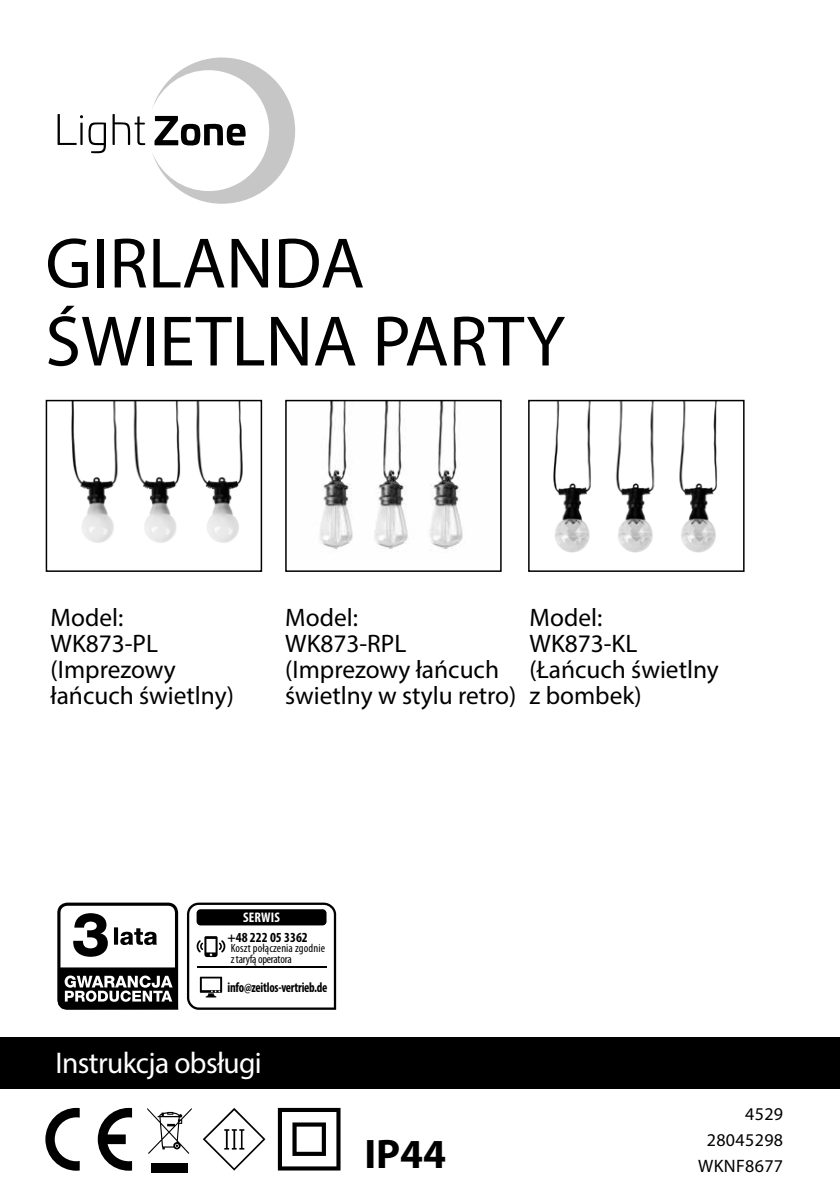
<style>
.page{position:relative;width:840px;height:1191px;background:#fff}
.page>*{position:absolute;margin:0;border:0;box-sizing:border-box;transform-origin:0 0}
.t1{font:72px/78px "Myriad Pro";color:#000}
.t2{font:700 41.4px "Myriad Pro";color:#000}
.t3{font:30px "Myriad Pro";letter-spacing:-.02em;color:#fff}
.t4{font:25.4px/26px "Myriad Pro";color:#000}
.t5{font:18px/26px "Myriad Pro";letter-spacing:.02em;color:#000;text-align:right}
.t6{font:700 condensed 14px "Myriad Pro";letter-spacing:-.02em;color:#000;scale:.9 1}
.t7{font:700 condensed 14px "Myriad Pro";color:#000}
.t8{font:700 condensed 14px "Myriad Pro";letter-spacing:.01em;color:#fff}
.t9{font:13.2px "Helvetica Neue";color:#000}
.t10{font:condensed 12px/11px "Myriad Pro";letter-spacing:.01em;color:#000}
</style>
<div class="page">
<img style="left:553px;top:403px;width:164px;height:150px">
<div style="left:528px;top:400px;width:216px;height:172px;border:2px solid #000"></div>
<img style="left:319px;top:403px;width:144px;height:148px">
<div style="left:285px;top:400px;width:216px;height:172px;border:2px solid #000"></div>
<img style="left:71px;top:403px;width:172px;height:140px">
<div style="left:46px;top:400px;width:216px;height:172px;border:2px solid #000"></div>
<div style="left:0;top:1037px;width:839px;height:52px;background:#000"></div>
<svg style="left:187px;top:902px;width:149px;height:107px"></svg>
<svg style="left:57px;top:902px;width:121px;height:107px"></svg>
<svg style="left:45px;top:1107px;width:35px;height:63px"></svg>
<svg style="left:98px;top:1107px;width:34px;height:63px"></svg>
<svg style="left:203px;top:1108px;width:62px;height:62px"></svg>
<svg style="left:278px;top:1107px;width:62px;height:63px"></svg>
<svg style="left:147px;top:1108px;width:44px;height:45px"></svg>
<div style="left:151px;top:1163px;width:37px;height:9px;background:#000"></div>
<svg style="left:58px;top:57px;width:237px;height:147px"></svg>
<h1 class="t1" style="left:45px;top:223px;width:521px">GIRLANDA<br>ŚWIETLNA PARTY</h1>
<p class="t4" style="left:50px;top:603px;width:185px">Model:<br>WK873-PL (Imprezowy łańcuch świetlny)</p>
<p class="t4" style="left:285px;top:603px;width:232px">Model:<br>WK873-RPL (Imprezowy łańcuch świetlny w stylu retro)</p>
<p class="t4" style="left:529px;top:603px;width:191px">Model:<br>WK873-KL (Łańcuch świetlny z bombek)</p>
<p class="t9" style="left:206px;top:700px;width:25px">K:30</p>
<p class="t8" style="left:243px;top:908px;width:38px">SERWIS</p>
<p class="t7" style="left:227px;top:928px;width:82px">+48 222 05 3362</p>
<p class="t10" style="left:231px;top:942px;width:96px">Koszt połączenia zgodnie z taryfą operatora</p>
<p class="t6" style="left:227px;top:978px;width:112px">info@zeitlos-vertrieb.de</p>
<p class="t3" style="left:55px;top:1044px;width:208px">Instrukcja obsługi</p>
<h2 class="t2" style="left:364px;top:1126px;width:83px">IP44</h2>
<p class="t5" style="left:697px;top:1100px;width:87px">4529<br>28045298<br>WKNF8677</p>
</div>
